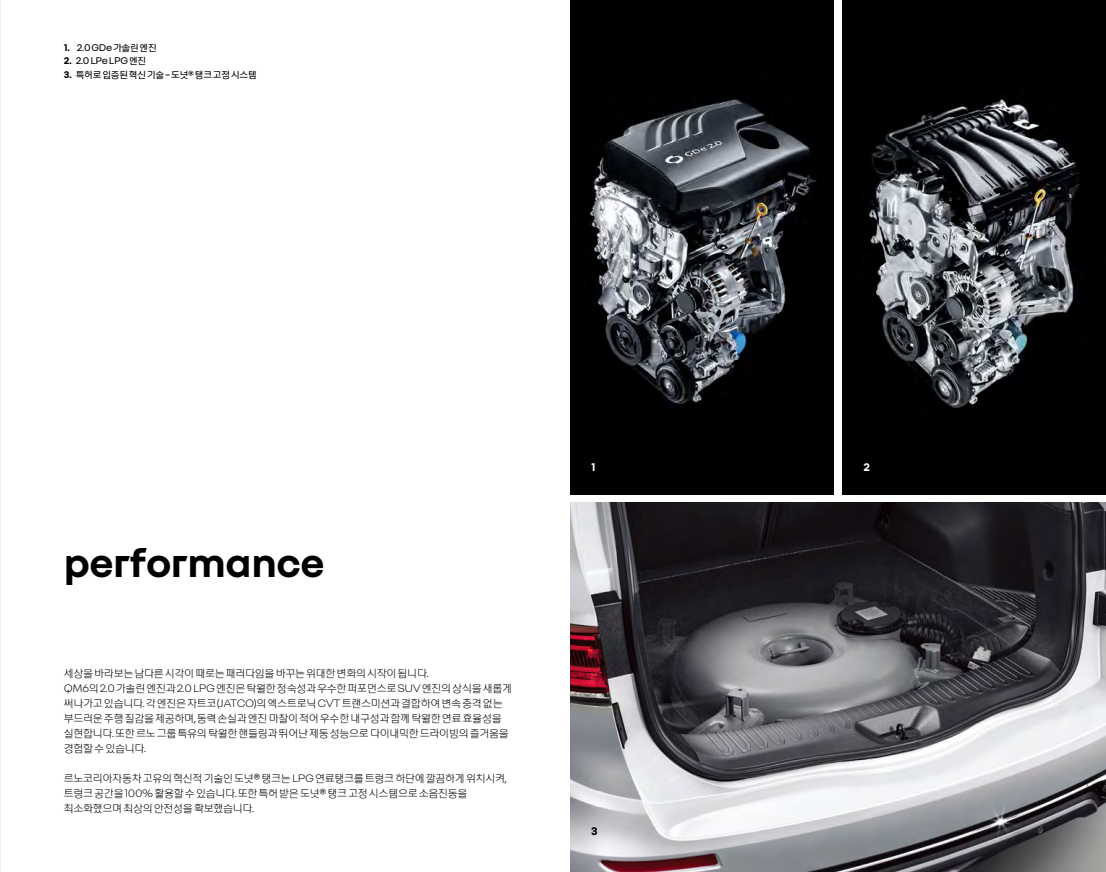
<style>
.page{position:relative;width:1106px;height:872px;background:#fff}
.page>*{position:absolute;margin:0;border:0;box-sizing:border-box;transform-origin:0 0}
.t1{font:42px "Nouvel R Variable";letter-spacing:-.01em;color:#000}
.t2{font:300 12px/15px "Nouvel RKR";letter-spacing:-.03em;color:#000}
.t3{font:700 12px "Nouvel RKR";color:#fff}
.t4{font:700 12px "Nouvel RKR";color:#000}
.t5{font:10.5px "Nouvel RKR";letter-spacing:-.03em;color:#000}
.s1{font-weight:700}
</style>
<div class="page">
<img style="left:0;top:0;width:1px;height:872px">
<img style="left:570px;top:503px;width:536px;height:369px">
<div style="left:570px;top:0;width:263px;height:494px;background:#000"></div>
<img style="left:588px;top:99px;width:229px;height:310px">
<div style="left:842px;top:0;width:264px;height:494px;background:#000"></div>
<img style="left:869px;top:98px;width:211px;height:310px">
<p class="t5" style="left:64px;top:41px;width:95px"><span class="s1">1.</span> 2.0 GDe 가솔린 엔진</p>
<p class="t5" style="left:64px;top:54px;width:84px"><span class="s1">2.</span> 2.0 LPe LPG 엔진</p>
<p class="t5" style="left:64px;top:68px;width:194px"><span class="s1">3.</span> 특허로 입증된 혁신 기술 – 도넛® 탱크 고정 시스템</p>
<h1 class="t1" style="left:64px;top:536px;width:262px">performance</h1>
<p class="t2" style="left:64px;top:665px;width:450px">세상을 바라보는 남다른 시각이 때로는 패러다임을 바꾸는 위대한 변화의 시작이 됩니다.<br>QM6의 2.0 가솔린 엔진과 2.0 LPG 엔진은 탁월한 정숙성과 우수한 퍼포먼스로 SUV 엔진의 상식을 새롭게 써나가고 있습니다. 각 엔진은 자트코(JATCO)의 엑스트로닉 CVT 트랜스미션과 결합하여 변속 충격 없는 부드러운 주행 질감을 제공하며, 동력 손실과 엔진 마찰이 적어 우수한 내구성과 함께 탁월한 연료 효율성을 실현합니다. 또한 르노 그룹 특유의 탁월한 핸들링과 뛰어난 제동 성능으로 다이내믹한 드라이빙의 즐거움을 경험할 수 있습니다.</p>
<p class="t2" style="left:64px;top:770px;width:444px">르노코리아자동차 고유의 혁신적 기술인 도넛® 탱크는 LPG 연료탱크를 트렁크 하단에 깔끔하게 위치시켜, 트렁크 공간을 100% 활용할 수 있습니다. 또한 특허 받은 도넛® 탱크 고정 시스템으로 소음진동을 최소화했으며 최상의 안전성을 확보했습니다.</p>
<p class="t3" style="left:591px;top:459px;width:6px">1</p>
<p class="t3" style="left:863px;top:459px;width:8px">2</p>
<p class="t4" style="left:591px;top:823px;width:8px">3</p>
</div>
